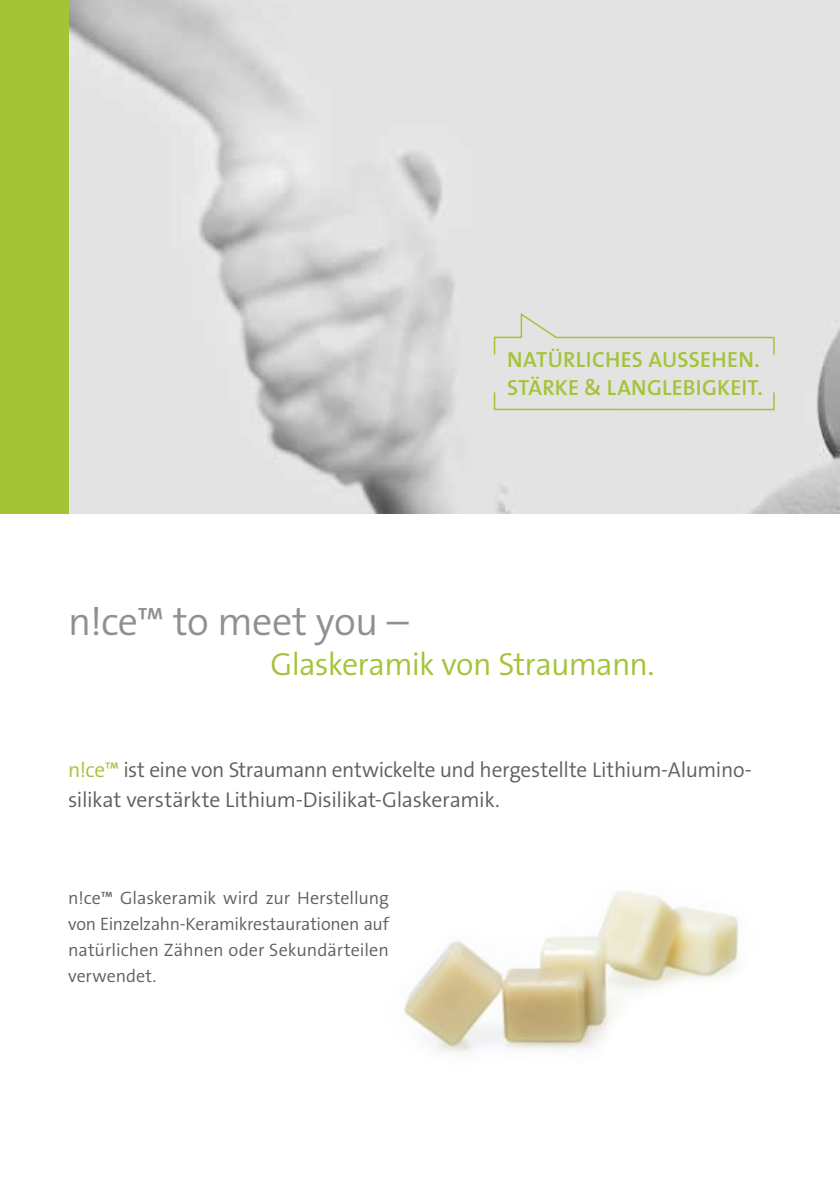
<style>
.page{position:relative;width:840px;height:1191px;background:#fff}
.page>*{position:absolute;margin:0;border:0;box-sizing:border-box;transform-origin:0 0}
.t1{font:300 40px "The Sans B W4";letter-spacing:-.02em;color:#8f908f}
.t2{font:300 32px "The Sans B W4";letter-spacing:-.03em;color:#a4c337}
.t3{font:600 22px/28px "The Sans B W6";letter-spacing:.01em;color:#a4c337}
.t4{font:300 21.6px/30px "The Sans B W4";letter-spacing:-.02em;color:#5e5e5d}
.t5{font:300 18px/26px "The Sans B W4";color:#5e5e5d;text-align:justify}
.s1{color:#a4c337}
</style>
<div class="page">
<img style="left:159px;top:513px;width:680px;height:540px">
<img style="left:68px;top:0;width:771px;height:513px">
<div style="left:0;top:0;width:68px;height:513px;background:#a4c337"></div>
<svg style="left:492px;top:311px;width:283px;height:45px;background:#e0e1db"></svg>
<div style="left:493px;top:392px;width:281px;height:18px;border:2px solid #a4c337"></div>
<p class="t3" style="left:507px;top:346px;width:257px">NATÜRLICHES AUSSEHEN.<br>STÄRKE &amp; LANGLEBIGKEIT.</p>
<h1 class="t1" style="left:68px;top:595px;width:342px">n!ce™ to meet you –</h1>
<h2 class="t2" style="left:270px;top:643px;width:385px">Glaskeramik von Straumann.</h2>
<p class="t4" style="left:68px;top:755px;width:684px"><span class="s1">n!ce™</span> ist eine von Straumann entwickelte und hergestellte Lithium-Alumino&shy;silikat verstärkte Lithium-Disilikat-Glaskeramik.</p>
<p class="t5" style="left:68px;top:885px;width:322px">n!ce™ Glaskeramik wird zur Herstellung von Einzelzahn-Keramikrestaurationen auf natürlichen Zähnen oder Sekundärteilen verwendet.</p>
</div>
